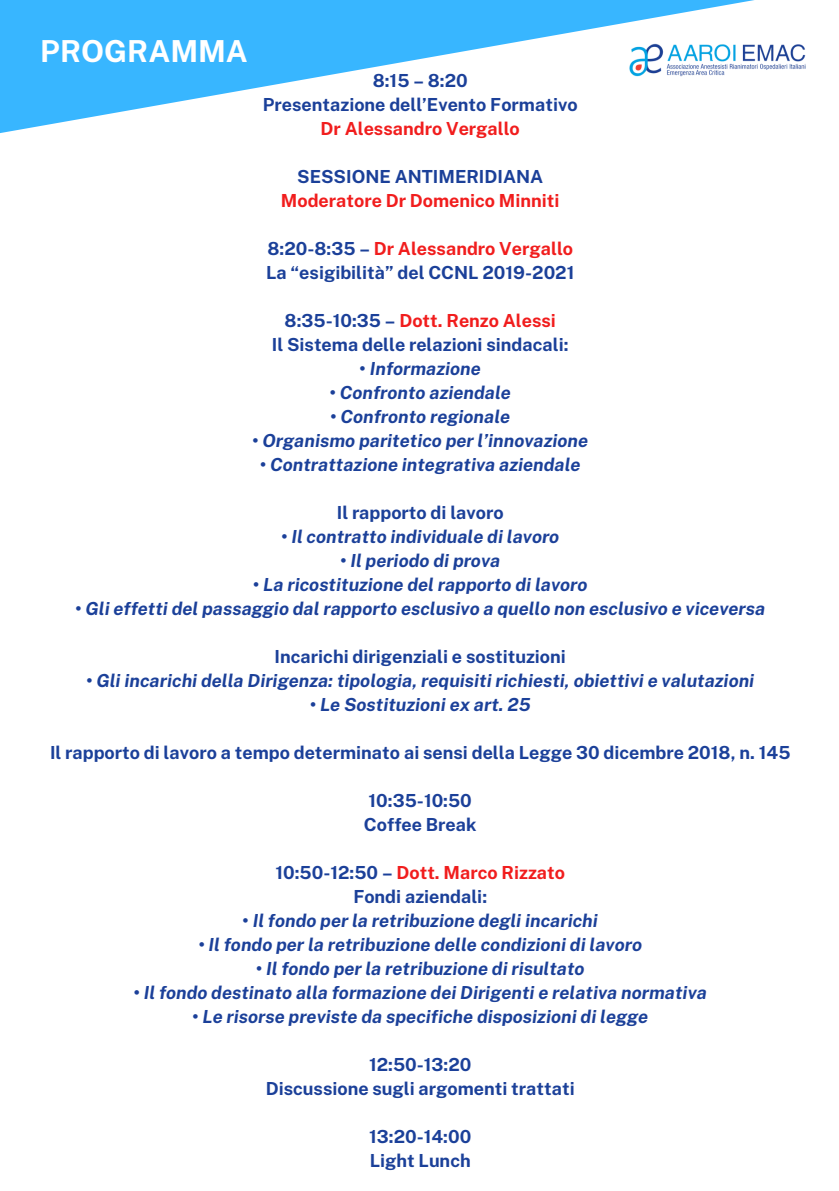
<style>
.page{position:relative;width:839px;height:1191px;background:#fff}
.page>*{position:absolute;margin:0;border:0;box-sizing:border-box;transform-origin:0 0}
.t1{font:700 30.2px "Public Sans";color:#fff}
.t2{font:italic 700 18px "Public Sans";color:#1b4099}
.t3{font:700 18px "Public Sans";color:#1b4099}
.t4{font:700 18px "Public Sans";color:#f11d1d}
.s1{color:#1b4099}
.s2{font-style:normal}
</style>
<div class="page">
<svg style="left:0;top:0;width:754px;height:133px;fill:#38b6ff"></svg>
<img style="left:629px;top:43px;width:177px;height:33px">
<h1 class="t1" style="left:40px;top:34px;width:209px">PROGRAMMA</h1>
<p class="t3" style="left:373px;top:70px;width:97px">8:15 – 8:20</p>
<p class="t3" style="left:263px;top:94px;width:316px">Presentazione dell’Evento Formativo</p>
<p class="t4" style="left:320px;top:118px;width:201px">Dr Alessandro Vergallo</p>
<p class="t3" style="left:297px;top:166px;width:247px">SESSIONE ANTIMERIDIANA</p>
<p class="t4" style="left:281px;top:190px;width:280px">Moderatore Dr Domenico Minniti</p>
<p class="t4" style="left:267px;top:238px;width:307px"><span class="s1">8:20-8:35 –</span> Dr Alessandro Vergallo</p>
<p class="t3" style="left:266px;top:262px;width:310px">La “esigibilità” del CCNL 2019-2021</p>
<p class="t4" style="left:284px;top:310px;width:273px"><span class="s1">8:35-10:35 –</span> Dott. Renzo Alessi</p>
<p class="t3" style="left:272px;top:334px;width:298px">Il Sistema delle relazioni sindacali:</p>
<p class="t2" style="left:359px;top:358px;width:123px"><span class="s2">•</span> Informazione</p>
<p class="t2" style="left:329px;top:382px;width:183px">• Confronto aziendale</p>
<p class="t2" style="left:330px;top:406px;width:181px">• Confronto regionale</p>
<p class="t2" style="left:252px;top:430px;width:337px">• Organismo paritetico per l’innovazione</p>
<p class="t2" style="left:260px;top:454px;width:322px">• Contrattazione integrativa aziendale</p>
<p class="t3" style="left:337px;top:502px;width:168px">Il rapporto di lavoro</p>
<p class="t2" style="left:281px;top:526px;width:280px">• Il contratto individuale di lavoro</p>
<p class="t2" style="left:340px;top:550px;width:162px">• Il periodo di prova</p>
<p class="t2" style="left:253px;top:574px;width:336px">• La ricostituzione del rapporto di lavoro</p>
<p class="t2" style="left:75px;top:598px;width:691px">• Gli effetti del passaggio dal rapporto esclusivo a quello non esclusivo e viceversa</p>
<p class="t3" style="left:274px;top:646px;width:293px">Incarichi dirigenziali e sostituzioni</p>
<p class="t2" style="left:86px;top:670px;width:669px">• Gli incarichi della Dirigenza: tipologia, requisiti richiesti, obiettivi e valutazioni</p>
<p class="t2" style="left:310px;top:694px;width:222px">• Le Sostituzioni ex art. 25</p>
<p class="t3" style="left:50px;top:742px;width:742px">Il rapporto di lavoro a tempo determinato ai sensi della Legge 30 dicembre 2018, n. 145</p>
<p class="t3" style="left:368px;top:790px;width:105px">10:35-10:50</p>
<p class="t3" style="left:364px;top:814px;width:114px">Coffee Break</p>
<p class="t4" style="left:275px;top:862px;width:291px"><span class="s1">10:50-12:50 –</span> Dott. Marco Rizzato</p>
<p class="t3" style="left:353px;top:886px;width:135px">Fondi aziendali:</p>
<p class="t2" style="left:242px;top:910px;width:357px"><span class="s2">•</span> Il fondo per la retribuzione degli incarichi</p>
<p class="t2" style="left:198px;top:934px;width:445px">• Il fondo per la retribuzione delle condizioni di lavoro</p>
<p class="t2" style="left:256px;top:958px;width:330px">• Il fondo per la retribuzione di risultato</p>
<p class="t2" style="left:133px;top:982px;width:575px">• Il fondo destinato alla formazione dei Dirigenti e relativa normativa</p>
<p class="t2" style="left:192px;top:1006px;width:457px">• Le risorse previste da specifiche disposizioni di legge</p>
<p class="t3" style="left:369px;top:1054px;width:104px">12:50-13:20</p>
<p class="t3" style="left:266px;top:1078px;width:310px">Discussione sugli argomenti trattati</p>
<p class="t3" style="left:369px;top:1126px;width:104px">13:20-14:00</p>
<p class="t3" style="left:370px;top:1150px;width:102px">Light Lunch</p>
</div>
